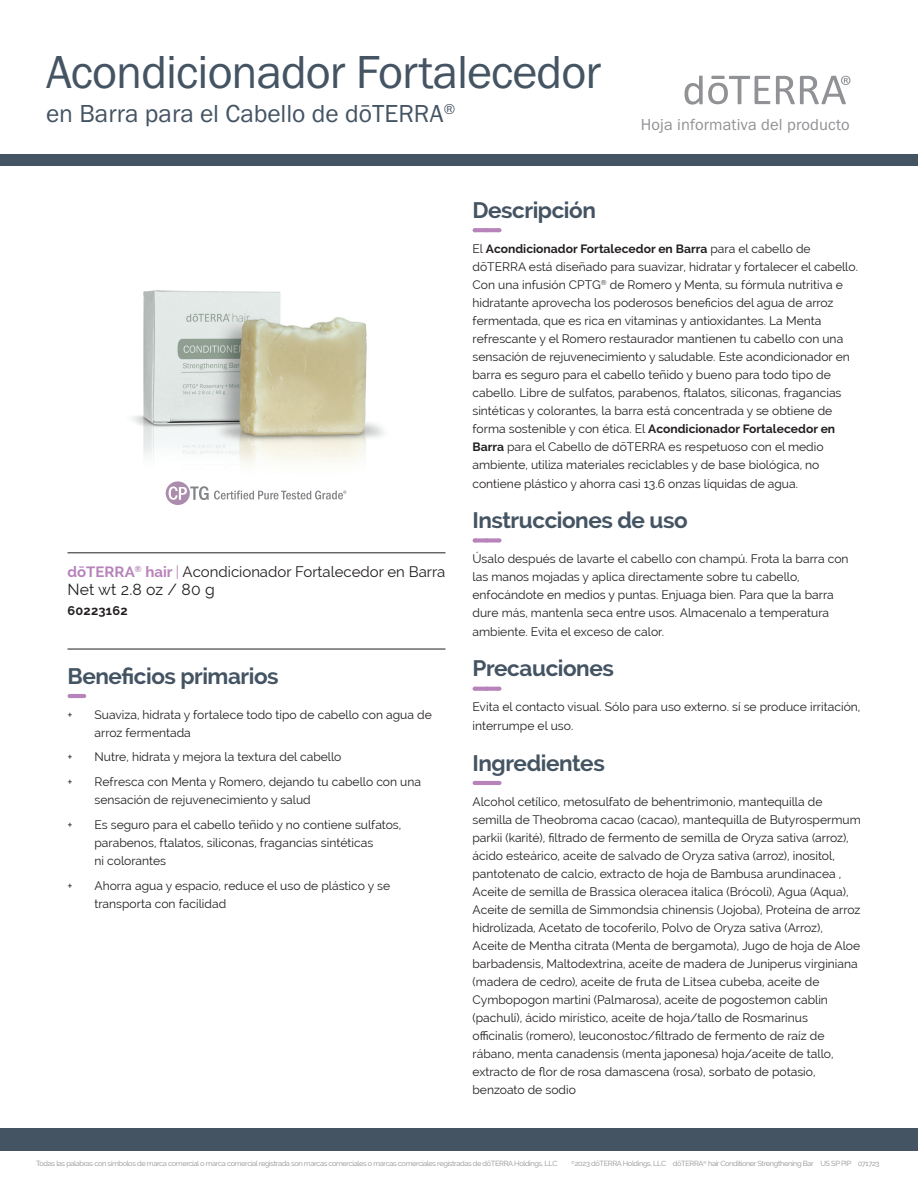
<style>
.page{position:relative;width:918px;height:1188px;background:#fff}
.page>*{position:absolute;margin:0;border:0;box-sizing:border-box;transform-origin:0 0}
.t1{font:48px "Franklin Gothic URW Boo";letter-spacing:-.02em;color:#445463}
.t2{font:25.5px "Franklin Gothic URW Boo";color:#445463}
.t3{font:700 22.5px "Raleway";letter-spacing:-.02em;color:#445463}
.t4{font:16.5px "Franklin Gothic URW Boo";letter-spacing:.01em;color:#919295}
.t5{font:15.75px "Raleway";letter-spacing:.01em;color:#231f20}
.t6{font:15px "Raleway";color:#231f20}
.t7{font:700 12.75px "Raleway";letter-spacing:.02em;color:#231f20}
.t8{font:12.15px/18px "Raleway";color:#231f20}
.t9{font:7.2px "Raleway";letter-spacing:-.05em;color:#919295}
.s1{font-weight:700;color:#b783ba}
.s2{color:#b783ba}
.s3{font-weight:700}
</style>
<div class="page">
<div style="left:0;top:155px;width:918px;height:11px;background:#445463"></div>
<div style="left:0;top:1128px;width:918px;height:23px;background:#445463"></div>
<svg style="left:776px;top:76px;width:74px;height:28px"></svg>
<svg style="left:684px;top:76px;width:86px;height:29px"></svg>
<img style="left:132px;top:290px;width:252px;height:174px">
<svg style="left:166px;top:481px;width:180px;height:24px"></svg>
<svg style="left:476px;top:228px;width:23px;height:4px"></svg>
<svg style="left:487px;top:228px;width:6px;height:4px"></svg>
<div style="left:475px;top:538px;width:24px;height:5px;background:#b783ba"></div>
<svg style="left:487px;top:538px;width:6px;height:5px"></svg>
<svg style="left:476px;top:687px;width:23px;height:4px"></svg>
<svg style="left:487px;top:687px;width:6px;height:4px"></svg>
<hr style="left:475px;top:781px;width:24px;height:4px;background:#b783ba">
<hr style="left:68px;top:553px;width:378px;height:1px;background:#231f20">
<hr style="left:68px;top:649px;width:378px;height:1px;background:#231f20">
<svg style="left:70px;top:694px;width:14px;height:4px"></svg>
<h1 class="t1" style="left:46px;top:42px;width:557px">Acondicionador Fortalecedor</h1>
<h2 class="t2" style="left:46px;top:98px;width:411px">en Barra para el Cabello de dōTERRA<sup>®</sup></h2>
<h3 class="t4" style="left:641px;top:114px;width:211px">Hoja informativa del producto</h3>
<p class="t6" style="left:68px;top:563px;width:380px"><span class="s1">dōTERRA</span><sup>®</sup> <span class="s1">hair</span> <span class="s2">|</span> Acondicionador Fortalecedor en Barra</p>
<p class="t5" style="left:68px;top:581px;width:149px">Net wt 2.8 oz / 80 g</p>
<p class="t7" style="left:68px;top:604px;width:62px">60223162</p>
<h3 class="t3" style="left:68px;top:663px;width:213px">Beneficios primarios</h3>
<p class="t8" style="left:67px;top:705px;width:7px">+</p>
<p class="t8" style="left:94px;top:705px;width:339px">Suaviza, hidrata y fortalece todo tipo de cabello con agua de arroz fermentada</p>
<p class="t8" style="left:67px;top:748px;width:7px">+</p>
<p class="t8" style="left:94px;top:748px;width:249px">Nutre, hidrata y mejora la textura del cabello</p>
<p class="t8" style="left:67px;top:773px;width:7px">+</p>
<p class="t8" style="left:94px;top:773px;width:328px">Refresca con Menta y Romero, dejando tu cabello con una sensación de rejuvenecimiento y salud</p>
<p class="t8" style="left:67px;top:816px;width:7px">+</p>
<p class="t8" style="left:94px;top:816px;width:308px">Es seguro para el cabello teñido y no contiene sulfatos, parabenos, ftalatos, siliconas, fragancias sintéticas<br>ni colorantes</p>
<p class="t8" style="left:67px;top:876px;width:7px">+</p>
<p class="t8" style="left:94px;top:876px;width:297px">Ahorra agua y espacio, reduce el uso de plástico y se transporta con facilidad</p>
<h3 class="t3" style="left:472px;top:197px;width:125px">Descripción</h3>
<p class="t8" style="left:472px;top:240px;width:387px">El <span class="s3">Acondicionador Fortalecedor en Barra</span> para el cabello de dōTERRA está diseñado para suavizar, hidratar y fortalecer el cabello.<br>Con una infusión CPTG<sup>®</sup> de Romero y Menta, su fórmula nutritiva e hidratante aprovecha los poderosos beneficios del agua de arroz fermentada, que es rica en vitaminas y antioxidantes. La Menta refrescante y el Romero restaurador mantienen tu cabello con una sensación de rejuvenecimiento y saludable. Este acondicionador en barra es seguro para el cabello teñido y bueno para todo tipo de cabello. Libre de sulfatos, parabenos, ftalatos, siliconas, fragancias sintéticas y colorantes, la barra está concentrada y se obtiene de forma sostenible y con ética. El <span class="s3">Acondicionador Fortalecedor en Barra</span> para el Cabello de dōTERRA es respetuoso con el medio ambiente, utiliza materiales reciclables y de base biológica, no contiene plástico y ahorra casi 13.6 onzas líquidas de agua.</p>
<h3 class="t3" style="left:472px;top:507px;width:217px">Instrucciones de uso</h3>
<p class="t8" style="left:472px;top:550px;width:378px">Úsalo después de lavarte el cabello con champú. Frota la barra con las manos mojadas y aplica directamente sobre tu cabello, enfocándote en medios y puntas. Enjuaga bien. Para que la barra dure más, mantenla seca entre usos. Almacenalo a temperatura ambiente. Evita el exceso de calor.</p>
<h3 class="t3" style="left:472px;top:656px;width:143px">Precauciones</h3>
<p class="t8" style="left:472px;top:698px;width:389px;line-height:18.8px">Evita el contacto visual. Sólo para uso externo. sí se produce irritación, interrumpe el uso.</p>
<h3 class="t3" style="left:472px;top:750px;width:134px">Ingredientes</h3>
<p class="t8" style="left:472px;top:792px;width:390px">Alcohol cetílico, metosulfato de behentrimonio, mantequilla de semilla de Theobroma cacao (cacao), mantequilla de Butyrospermum parkii (karité), filtrado de fermento de semilla de Oryza sativa (arroz), ácido esteárico, aceite de salvado de Oryza sativa (arroz), inositol, pantotenato de calcio, extracto de hoja de Bambusa arundinacea , Aceite de semilla de Brassica oleracea italica (Brócoli), Agua (Aqua), Aceite de semilla de Simmondsia chinensis (Jojoba), Proteína de arroz hidrolizada, Acetato de tocoferilo, Polvo de Oryza sativa (Arroz), Aceite de Mentha citrata (Menta de bergamota), Jugo de hoja de Aloe barbadensis, Maltodextrina, aceite de madera de Juniperus virginiana (madera de cedro), aceite de fruta de Litsea cubeba, aceite de Cymbopogon martini (Palmarosa), aceite de pogostemon cablin (pachulí), ácido mirístico, aceite de hoja/tallo de Rosmarinus officinalis (romero), leuconostoc/filtrado de fermento de raíz de rábano, menta canadensis (menta japonesa) hoja/aceite de tallo, extracto de flor de rosa damascena (rosa), sorbato de potasio, benzoato de sodio</p>
<p class="t9" style="left:36px;top:1159px;width:523px">Todas las palabras con símbolos de marca comercial o marca comercial registrada son marcas comerciales o marcas comerciales registradas de dōTERRA Holdings, LLC</p>
<p class="t9" style="left:571px;top:1159px;width:310px"><sup>©</sup>2023 dōTERRA Holdings, LLC dōTERRA<sup>®</sup> hair Conditioner Strengthening Bar US SP PIP 071723</p>
</div>
